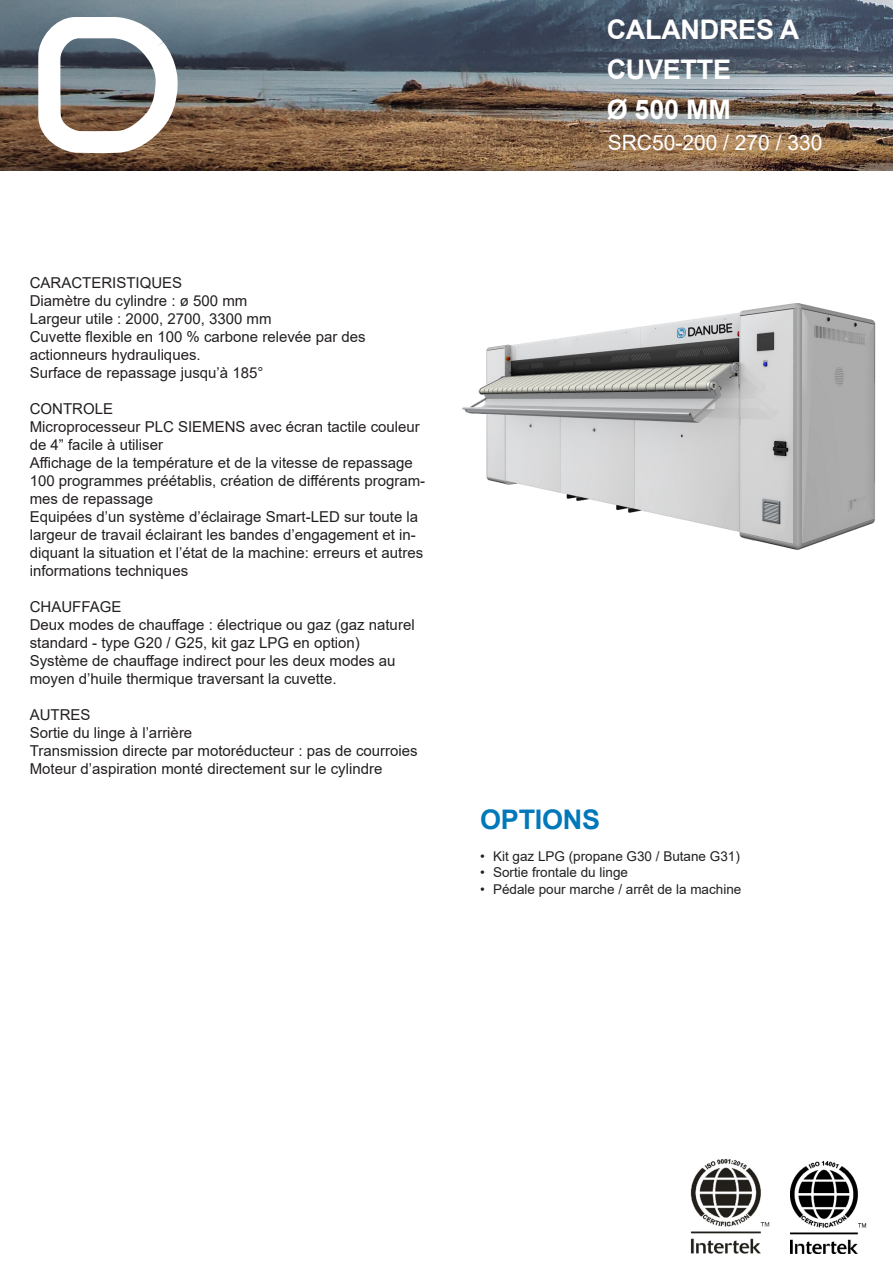
<style>
.page{position:relative;width:893px;height:1263px;background:#fff}
.page>*{position:absolute;margin:0;border:0;box-sizing:border-box;transform-origin:0 0}
.t1{font:700 27px/39.9px "Arial";letter-spacing:-.01em;color:#fff}
.t2{font:700 27px "Arial";letter-spacing:-.01em;color:#0078b9}
.t3{font:21px "Arial";color:#fff}
.t4{font:15px/18px "Arial";color:#231f20}
.t5{font:13.5px "Arial";color:#231f20}
</style>
<div class="page">
<img style="left:0;top:0;width:893px;height:170px">
<svg style="left:31px;top:10px;width:160px;height:150px"></svg>
<img style="left:791px;top:1161px;width:76px;height:92px">
<img style="left:690px;top:1158px;width:80px;height:96px">
<img style="left:462px;top:303px;width:414px;height:247px">
<p class="t4" style="left:30px;top:273px;width:154px">CARACTERISTIQUES</p>
<p class="t4" style="left:30px;top:291px;width:219px">Diamètre du cylindre : ø 500 mm</p>
<p class="t4" style="left:30px;top:309px;width:243px">Largeur utile : 2000, 2700, 3300 mm</p>
<p class="t4" style="left:30px;top:327px;width:337px">Cuvette flexible en 100 % carbone relevée par des</p>
<p class="t4" style="left:30px;top:345px;width:172px">actionneurs hydrauliques.</p>
<p class="t4" style="left:30px;top:363px;width:235px">Surface de repassage jusqu’à 185°</p>
<p class="t4" style="left:30px;top:399px;width:85px">CONTROLE</p>
<p class="t4" style="left:30px;top:417px;width:392px">Microprocesseur PLC SIEMENS avec écran tactile couleur de 4” facile à utiliser</p>
<p class="t4" style="left:30px;top:453px;width:385px">Affichage de la température et de la vitesse de repassage</p>
<p class="t4" style="left:30px;top:471px;width:397px">100 programmes préétablis, création de différents program&shy;mes de repassage</p>
<p class="t4" style="left:30px;top:507px;width:395px">Equipées d’un système d’éclairage Smart-LED sur toute la largeur de travail éclairant les bandes d’engagement et in&shy;diquant la situation et l’état de la machine: erreurs et autres informations techniques</p>
<p class="t4" style="left:30px;top:597px;width:93px">CHAUFFAGE</p>
<p class="t4" style="left:30px;top:615px;width:386px">Deux modes de chauffage : électrique ou gaz (gaz naturel standard - type G20 / G25, kit gaz LPG en option)</p>
<p class="t4" style="left:30px;top:651px;width:367px">Système de chauffage indirect pour les deux modes au moyen d’huile thermique traversant la cuvette.</p>
<p class="t4" style="left:30px;top:705px;width:62px">AUTRES</p>
<p class="t4" style="left:30px;top:723px;width:164px">Sortie du linge à l’arrière</p>
<p class="t4" style="left:30px;top:741px;width:389px">Transmission directe par motoréducteur : pas de courroies</p>
<p class="t4" style="left:30px;top:759px;width:354px">Moteur d’aspiration monté directement sur le cylindre</p>
<p class="t1" style="left:607px;top:10px;width:194px">CALANDRES A<br>CUVETTE</p>
<p class="t1" style="left:607px;top:89px;width:126px">Ø 500 MM</p>
<p class="t3" style="left:608px;top:128px;width:216px">SRC50-200 / 270 / 330</p>
<p class="t2" style="left:480px;top:800px;width:121px">OPTIONS</p>
<p class="t5" style="left:480px;top:847px;width:261px">• Kit gaz LPG (propane G30 / Butane G31)</p>
<p class="t5" style="left:480px;top:863px;width:149px">• Sortie frontale du linge</p>
<p class="t5" style="left:480px;top:879px;width:263px">• Pédale pour marche / arrêt de la machine</p>
</div>
